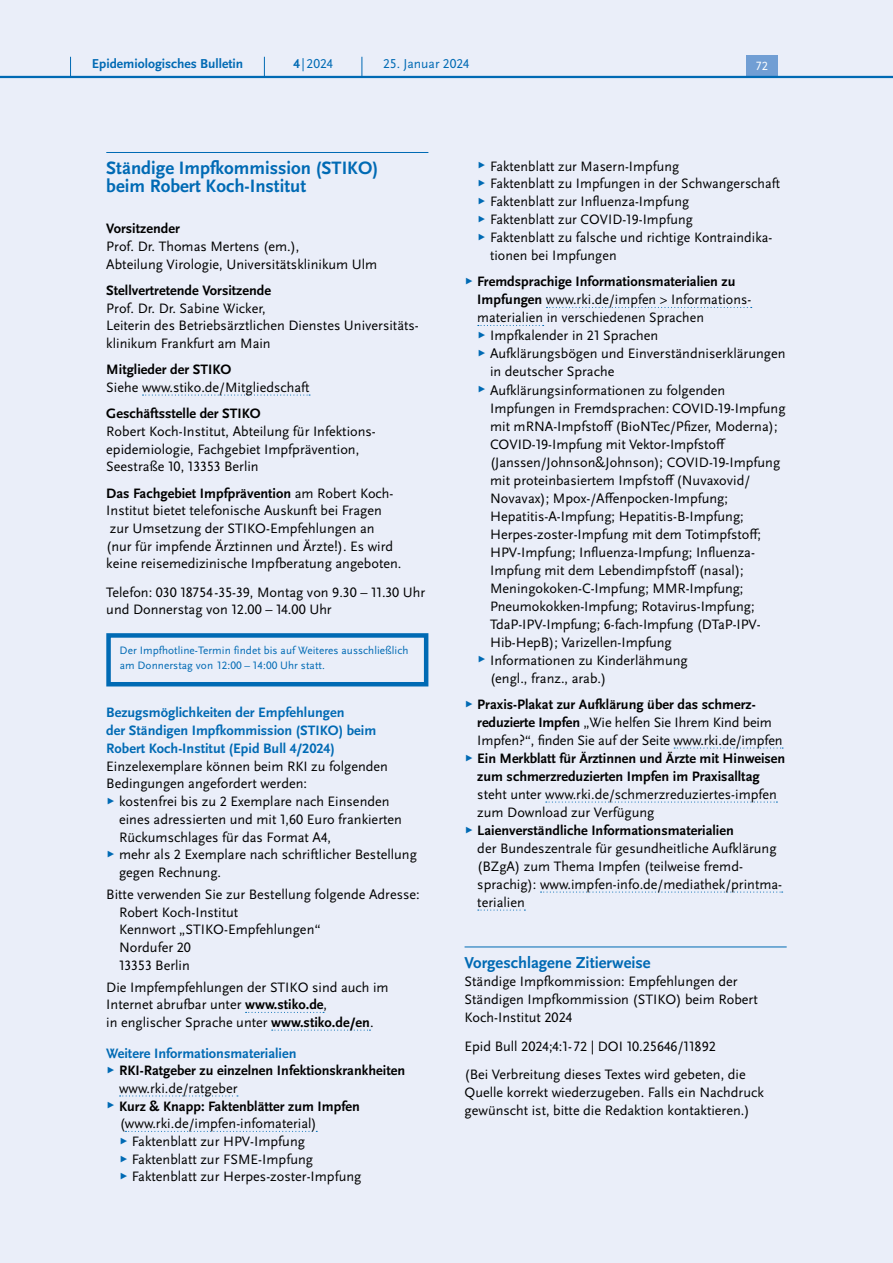
<style>
.page{position:relative;width:893px;height:1263px;background:#fff}
.page>*{position:absolute;margin:0;border:0;box-sizing:border-box;transform-origin:0 0}
.H4_-_Anhang_allerers{font:700 18.75px/18px "Scala Sans Pro";color:#006ab4}
.H4_-_Anhang_allerers-2{font:700 16.5px "Scala Sans Pro";color:#006ab4}
.P_-_Anhang{font:14.25px/17.7px "Scala Sans Pro";color:#000}
.P_-_Tab_Li_-_AFZ_Pfe{font:14.25px/18px "Scala Sans Pro";color:#000}
.P_-_Anhang_Aufzählun{font:14.25px/18px "Scala Sans Pro";color:#000}
.P_-_Anhang_Aufzählun-2{font:700 14.25px/18px "Scala Sans Pro";color:#000}
.t1{font:700 14.25px/18px "Scala Sans Pro";color:#006ab4}
.P_-_Anhang-2{font:700 14.25px "Scala Sans Pro";color:#000}
.P_-_Tab_Li_-_Aufzähl{font:14.25px/18px "Scala Sans Pro";color:#000}
.t2{font:700 13.5px "Scala Sans Pro";color:#006ab4}
.t3{font:13.5px "Scala Sans Pro";color:#006ab4}
.t4{font:12.45px "Scala Sans Pro";color:#fff}
.t5{font:11.25px/14.2px "Scala Sans Pro";letter-spacing:.005em;color:#006ab4}
.s1{font-weight:700}
.s2{font-weight:400}
</style>
<div class="page">
<div style="left:0;top:78px;width:893px;height:1185px;background:#eaeef9"></div>
<hr style="left:106px;top:152px;width:322px;height:1px;background:#006ab4">
<svg style="left:143px;top:394px;width:167px;height:2px"></svg>
<svg style="left:246px;top:1012px;width:78px;height:1px"></svg>
<svg style="left:272px;top:1029px;width:98px;height:2px"></svg>
<svg style="left:120px;top:1095px;width:118px;height:1px"></svg>
<svg style="left:125px;top:1131px;width:192px;height:1px"></svg>
<svg style="left:546px;top:307px;width:206px;height:1px"></svg>
<svg style="left:478px;top:325px;width:66px;height:1px"></svg>
<svg style="left:674px;top:747px;width:109px;height:1px"></svg>
<svg style="left:546px;top:801px;width:231px;height:1px"></svg>
<svg style="left:541px;top:891px;width:242px;height:1px"></svg>
<svg style="left:478px;top:909px;width:47px;height:1px"></svg>
<hr style="left:465px;top:946px;width:322px;height:1px;background:#006ab4">
<div style="left:106px;top:633px;width:322px;height:53px;border:4px solid #006ab4"></div>
<div style="left:0;top:0;width:893px;height:77px;background:#eaeef9"></div>
<div style="left:746px;top:55px;width:32px;height:21px;background:#719ed4"></div>
<hr style="left:0;top:76px;width:893px;height:2px;background:#006ab4">
<svg style="left:70px;top:57px;width:1px;height:19px"></svg>
<svg style="left:264px;top:57px;width:1px;height:19px"></svg>
<svg style="left:362px;top:57px;width:1px;height:19px"></svg>
<p class="t2" style="left:92px;top:55px;width:153px">Epidemiologisches Bulletin</p>
<p class="t3" style="left:293px;top:55px;width:41px"><span class="s1">4</span> |2024</p>
<p class="t3" style="left:383px;top:55px;width:88px">25. Januar 2024</p>
<p class="t4" style="left:756px;top:59px;width:13px">72</p>
<h4 class="H4_-_Anhang_allerers" style="left:106px;top:159px;width:273px">Ständige Impfkommission (STIKO) beim Robert Koch-Institut</h4>
<p class="P_-_Anhang-2" style="left:106px;top:220px;width:75px">Vorsitzender</p>
<p class="P_-_Anhang" style="left:106px;top:238px;width:272px">Prof. Dr. Thomas Mertens (em.),<br>Abteilung Virologie, Universitätsklinikum Ulm</p>
<p class="P_-_Anhang-2" style="left:106px;top:282px;width:166px">Stellvertretende Vorsitzende</p>
<p class="P_-_Anhang" style="left:106px;top:299px;width:314px">Prof. Dr. Dr. Sabine Wicker,<br>Leiterin des Betriebsärztlichen Dienstes Universitäts&shy;klinikum Frankfurt am Main</p>
<p class="P_-_Anhang-2" style="left:106px;top:361px;width:127px">Mitglieder der STIKO</p>
<p class="P_-_Anhang" style="left:106px;top:378px;width:205px">Siehe www.stiko.de/Mitgliedschaft</p>
<p class="P_-_Anhang-2" style="left:106px;top:405px;width:156px">Geschäftsstelle der STIKO</p>
<p class="P_-_Anhang" style="left:106px;top:422px;width:271px">Robert Koch-Institut, Abteilung für Infektions&shy;epidemiologie, Fachgebiet Impfprävention,<br>Seestraße 10, 13353 Berlin</p>
<p class="P_-_Anhang" style="left:106px;top:484px;width:297px"><span class="s1">Das Fachgebiet Impfprävention</span> am Robert Koch-Institut bietet telefonische Auskunft bei Fragen zur Umsetzung der STIKO-Empfehlungen an<br>(nur für impfende Ärztinnen und Ärzte!). Es wird keine reisemedizinische Impfberatung angeboten.</p>
<p class="P_-_Anhang" style="left:106px;top:583px;width:321px">Telefon: 030 18754 -35-39, Montag von 9.30 – 11.30 Uhr und Donnerstag von 12.00 – 14.00 Uhr</p>
<p class="t5" style="left:120px;top:644px;width:290px">Der Impfhotline-Termin findet bis auf Weiteres ausschließlich am Donnerstag von 12:00 – 14:00 Uhr statt.</p>
<h4 class="t1" style="left:106px;top:703px;width:271px">Bezugsmöglichkeiten der Empfehlungen<br>der Ständigen Impfkommission (STIKO) beim<br>Robert Koch-Institut (Epid Bull 4/2024)</h4>
<p class="P_-_Anhang" style="left:106px;top:757px;width:283px">Einzelexemplare können beim RKI zu folgenden<br>Bedingungen angefordert werden:</p>
<p class="P_-_Anhang_Aufzählun" style="left:119px;top:793px;width:284px;text-indent:-13px"><sup>▶</sup> kostenfrei bis zu 2 Exemplare nach Einsenden eines adressierten und mit 1,60 Euro frankierten<br>Rückumschlages für das Format A4,</p>
<p class="P_-_Anhang_Aufzählun" style="left:119px;top:846px;width:299px;text-indent:-13px"><sup>▶</sup> mehr als 2 Exemplare nach schriftlicher Bestellung gegen Rechnung.</p>
<p class="P_-_Anhang" style="left:106px;top:885px;width:315px">Bitte verwenden Sie zur Bestellung folgende Adresse:</p>
<p class="P_-_Anhang" style="left:119px;top:903px;width:121px">Robert Koch-Institut</p>
<p class="P_-_Anhang" style="left:119px;top:921px;width:203px">Kennwort „STIKO-Empfehlungen“</p>
<p class="P_-_Anhang" style="left:119px;top:938px;width:73px">Nordufer 20</p>
<p class="P_-_Anhang" style="left:119px;top:956px;width:72px">13353 Berlin</p>
<p class="P_-_Anhang" style="left:106px;top:978px;width:284px">Die Impfempfehlungen der STIKO sind auch im<br>Internet abrufbar unter <span class="s1">www.stiko.de</span>,<br>in englischer Sprache unter <span class="s1">www.stiko.de/en</span>.</p>
<h4 class="t1" style="left:106px;top:1044px;width:192px">Weitere Informationsmaterialien</h4>
<p class="P_-_Anhang_Aufzählun-2" style="left:119px;top:1062px;width:288px;text-indent:-13px"><sup>▶</sup> RKI-Ratgeber zu einzelnen Infektionskrankheiten <span class="s2">www.rki.de/ratgeber</span></p>
<p class="P_-_Anhang_Aufzählun-2" style="left:106px;top:1097px;width:255px"><sup>▶</sup> Kurz &amp; Knapp: Faktenblätter zum Impfen</p>
<p class="P_-_Anhang" style="left:120px;top:1115px;width:198px">(www.rki.de/impfen-infomaterial)</p>
<p class="P_-_Tab_Li_-_AFZ_Pfe" style="left:119px;top:1132px;width:187px"><sup>▶</sup> Faktenblatt zur HPV-Impfung</p>
<p class="P_-_Tab_Li_-_AFZ_Pfe" style="left:119px;top:1150px;width:195px"><sup>▶</sup> Faktenblatt zur FSME-Impfung</p>
<p class="P_-_Tab_Li_-_AFZ_Pfe" style="left:119px;top:1168px;width:244px"><sup>▶</sup> Faktenblatt zur Herpes-zoster-Impfung</p>
<p class="P_-_Tab_Li_-_AFZ_Pfe" style="left:477px;top:157px;width:203px"><sup>▶</sup> Faktenblatt zur Masern-Impfung</p>
<p class="P_-_Tab_Li_-_AFZ_Pfe" style="left:477px;top:175px;width:304px"><sup>▶</sup> Faktenblatt zu Impfungen in der Schwangerschaft</p>
<p class="P_-_Tab_Li_-_AFZ_Pfe" style="left:477px;top:192px;width:213px"><sup>▶</sup> Faktenblatt zur Influenza-Impfung</p>
<p class="P_-_Tab_Li_-_AFZ_Pfe" style="left:477px;top:210px;width:217px"><sup>▶</sup> Faktenblatt zur COVID-19-Impfung</p>
<p class="P_-_Tab_Li_-_AFZ_Pfe" style="left:490px;top:228px;width:283px;text-indent:-13px"><sup>▶</sup> Faktenblatt zu falsche und richtige Kontraindika&shy;tionen bei Impfungen</p>
<p class="P_-_Anhang_Aufzählun" style="left:477px;top:273px;width:274px;text-indent:-13px"><sup>▶</sup> <span class="s1">Fremdsprachige Informationsmaterialien zu<br>Impfungen</span> www.rki.de/impfen &gt; Informations&shy;materialien in verschiedenen Sprachen</p>
<p class="P_-_Tab_Li_-_AFZ_Pfe" style="left:477px;top:327px;width:183px"><sup>▶</sup> Impfkalender in 21 Sprachen</p>
<p class="P_-_Tab_Li_-_AFZ_Pfe" style="left:490px;top:345px;width:297px;text-indent:-13px"><sup>▶</sup> Aufklärungsbögen und Einverständniserklärungen in deutscher Sprache</p>
<p class="P_-_Tab_Li_-_AFZ_Pfe" style="left:490px;top:381px;width:297px;text-indent:-13px"><sup>▶</sup> Aufklärungsinformationen zu folgenden Impfungen in Fremdsprachen: COVID-19-Impfung mit mRNA-Impfstoff (BioNTec/Pfizer, Moderna); COVID-19-Impfung mit Vektor-Impfstoff (Janssen/Johnson&amp;Johnson); COVID-19-Impfung mit proteinbasiertem Impfstoff (Nuvaxovid/ Novavax); Mpox-/Affenpocken-Impfung; Hepatitis-A-Impfung; Hepatitis-B-Impfung; Herpes-zoster-Impfung mit dem Totimpfstoff; HPV-Impfung; Influenza-Impfung; Influenza-Impfung mit dem Lebendimpfstoff (nasal); Meningokoken-C-Impfung; MMR-Impfung; Pneumokokken-Impfung; Rotavirus-Impfung; TdaP-IPV-Impfung; 6-fach-Impfung (DTaP-IPV-Hib-HepB); Varizellen-Impfung</p>
<p class="P_-_Tab_Li_-_Aufzähl" style="left:490px;top:651px;width:199px;text-indent:-13px"><sup>▶</sup> Informationen zu Kinderlähmung (engl., franz., arab.)</p>
<p class="P_-_Anhang_Aufzählun" style="left:477px;top:695px;width:307px;text-indent:-13px"><sup>▶</sup> <span class="s1">Praxis-Plakat zur Aufklärung über das schmerz&shy;reduzierte Impfen</span> „Wie helfen Sie Ihrem Kind beim<br>Impfen?“, finden Sie auf der Seite www.rki.de/impfen</p>
<p class="P_-_Anhang_Aufzählun-2" style="left:477px;top:749px;width:309px;text-indent:-13px"><sup>▶</sup> Ein Merkblatt für Ärztinnen und Ärzte mit Hinweisen zum schmerzreduzierten Impfen im Praxisalltag <span class="s2">steht unter www.rki.de/schmerzreduziertes-impfen zum Download zur Verfügung</span></p>
<p class="P_-_Anhang_Aufzählun" style="left:477px;top:821px;width:306px;text-indent:-13px"><sup>▶</sup> <span class="s1">Laienverständliche Informationsmaterialien<br></span>der Bundeszentrale für gesundheitliche Aufklärung (BZgA) zum Thema Impfen (teilweise fremd&shy;sprachig): www.impfen-info.de/mediathek/printma&shy;terialien</p>
<h4 class="H4_-_Anhang_allerers-2" style="left:465px;top:953px;width:188px">Vorgeschlagene Zitierweise</h4>
<p class="P_-_Anhang" style="left:465px;top:973px;width:295px">Ständige Impfkommission: Empfehlungen der<br>Ständigen Impfkommission (STIKO) beim Robert<br>Koch-Institut 2024</p>
<p class="P_-_Anhang" style="left:465px;top:1037px;width:253px">Epid Bull 2024;4:1- 72 | DOI 10.25646/11892</p>
<p class="P_-_Anhang" style="left:465px;top:1066px;width:301px">(Bei Verbreitung dieses Textes wird gebeten, die<br>Quelle korrekt wiederzugeben. Falls ein Nachdruck gewünscht ist, bitte die Redaktion kontaktieren.)</p>
</div>
